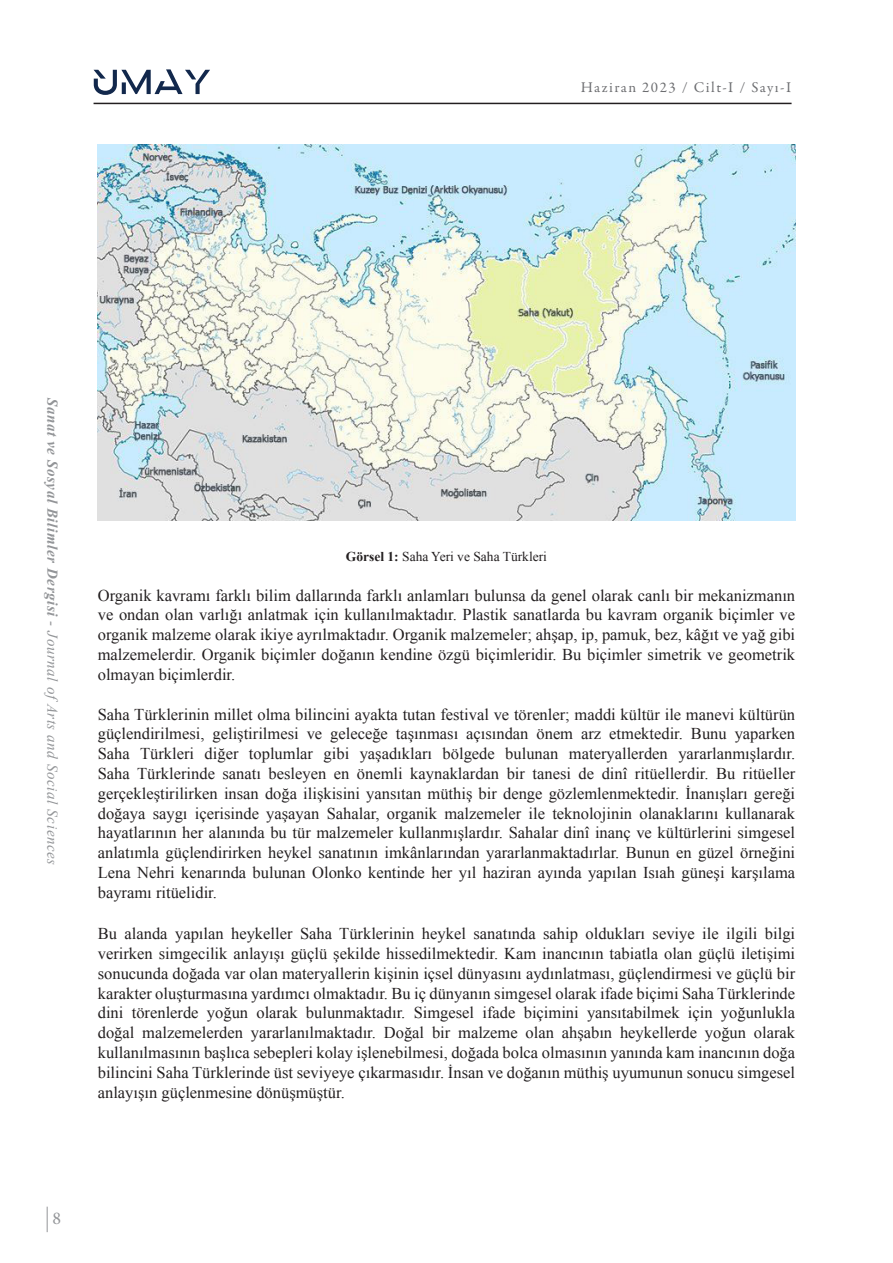
<style>
.page{position:relative;width:893px;height:1263px;background:#fff}
.page>*{position:absolute;margin:0;border:0;box-sizing:border-box;transform-origin:0 0}
.t1{font:18px "Minion Pro";color:#939598}
.t2{font:16.5px/19.8px "Times New Roman";color:#231f20;text-align:justify}
.t3{font:italic 15px "Times New Roman";letter-spacing:.04em;color:#939598}
.t4{font:15px "Garamond Premr Pro";letter-spacing:.1em;color:#6c6d70}
.t5{font:13.5px "Times New Roman";color:#231f20}
.s1{font-weight:700}
</style>
<div class="page">
<svg style="left:94px;top:69px;width:116px;height:26px"></svg>
<hr style="left:94px;top:103px;width:698px;height:1px;background:#231f20">
<svg style="left:47px;top:1206px;width:1px;height:26px"></svg>
<img style="left:98px;top:145px;width:697px;height:376px">
<p class="t4" style="left:581px;top:79px;width:212px">Haziran 2023 / Cilt-I / Sayı-I</p>
<p class="t3" style="left:63px;top:398px;width:469px;rotate:90deg"><span class="s1">Sanat ve Sosyal Bilimler Dergisi</span> - Journal ofArts and Social Sciences</p>
<p class="t5" style="left:346px;top:547px;width:203px"><span class="s1">Görsel 1:</span> Saha Yeri ve Saha Türkleri</p>
<p class="t2" style="left:98px;top:585px;width:699px">Organik kavramı farklı bilim dallarında farklı anlamları bulunsa da genel olarak canlı bir mekanizmanın ve ondan olan varlığı anlatmak için kullanılmaktadır. Plastik sanatlarda bu kavram organik biçimler ve organik malzeme olarak ikiye ayrılmaktadır. Organik malzemeler; ahşap, ip, pamuk, bez, kâğıt ve yağ gibi malzemelerdir. Organik biçimler doğanın kendine özgü biçimleridir. Bu biçimler simetrik ve geometrik olmayan biçimlerdir.</p>
<p class="t2" style="left:98px;top:704px;width:699px">Saha Türklerinin millet olma bilincini ayakta tutan festival ve törenler; maddi kültür ile manevi kültürün güçlendirilmesi, geliştirilmesi ve geleceğe taşınması açısından önem arz etmektedir. Bunu yaparken Saha Türkleri diğer toplumlar gibi yaşadıkları bölgede bulunan materyallerden yararlanmışlardır.<br>Saha Türklerinde sanatı besleyen en önemli kaynaklardan bir tanesi de dinî ritüellerdir. Bu ritüeller gerçekleştirilirken insan doğa ilişkisini yansıtan müthiş bir denge gözlemlenmektedir. İnanışları gereği doğaya saygı içerisinde yaşayan Sahalar, organik malzemeler ile teknolojinin olanaklarını kullanarak hayatlarının her alanında bu tür malzemeler kullanmışlardır. Sahalar dinî inanç ve kültürlerini simgesel anlatımla güçlendirirken heykel sanatının imkânlarından yararlanmaktadırlar. Bunun en güzel örneğini Lena Nehri kenarında bulunan Olonko kentinde her yıl haziran ayında yapılan Isıah güneşi karşılama bayramı ritüelidir.</p>
<p class="t2" style="left:98px;top:923px;width:699px">Bu alanda yapılan heykeller Saha Türklerinin heykel sanatında sahip oldukları seviye ile ilgili bilgi verirken simgecilik anlayışı güçlü şekilde hissedilmektedir. Kam inancının tabiatla olan güçlü iletişimi sonucunda doğada var olan materyallerin kişinin içsel dünyasını aydınlatması, güçlendirmesi ve güçlü bir karakter oluşturmasına yardımcı olmaktadır. Bu iç dünyanın simgesel olarak ifade biçimi Saha Türklerinde dini törenlerde yoğun olarak bulunmaktadır. Simgesel ifade biçimini yansıtabilmek için yoğunlukla doğal malzemelerden yararlanılmaktadır. Doğal bir malzeme olan ahşabın heykellerde yoğun olarak kullanılmasının başlıca sebepleri kolay işlenebilmesi, doğada bolca olmasının yanında kam inancının doğa bilincini Saha Türklerinde üst seviyeye çıkarmasıdır. İnsan ve doğanın müthiş uyumunun sonucu simgesel anlayışın güçlenmesine dönüşmüştür.</p>
<p class="t1" style="left:52px;top:1206px;width:10px">8</p>
</div>
